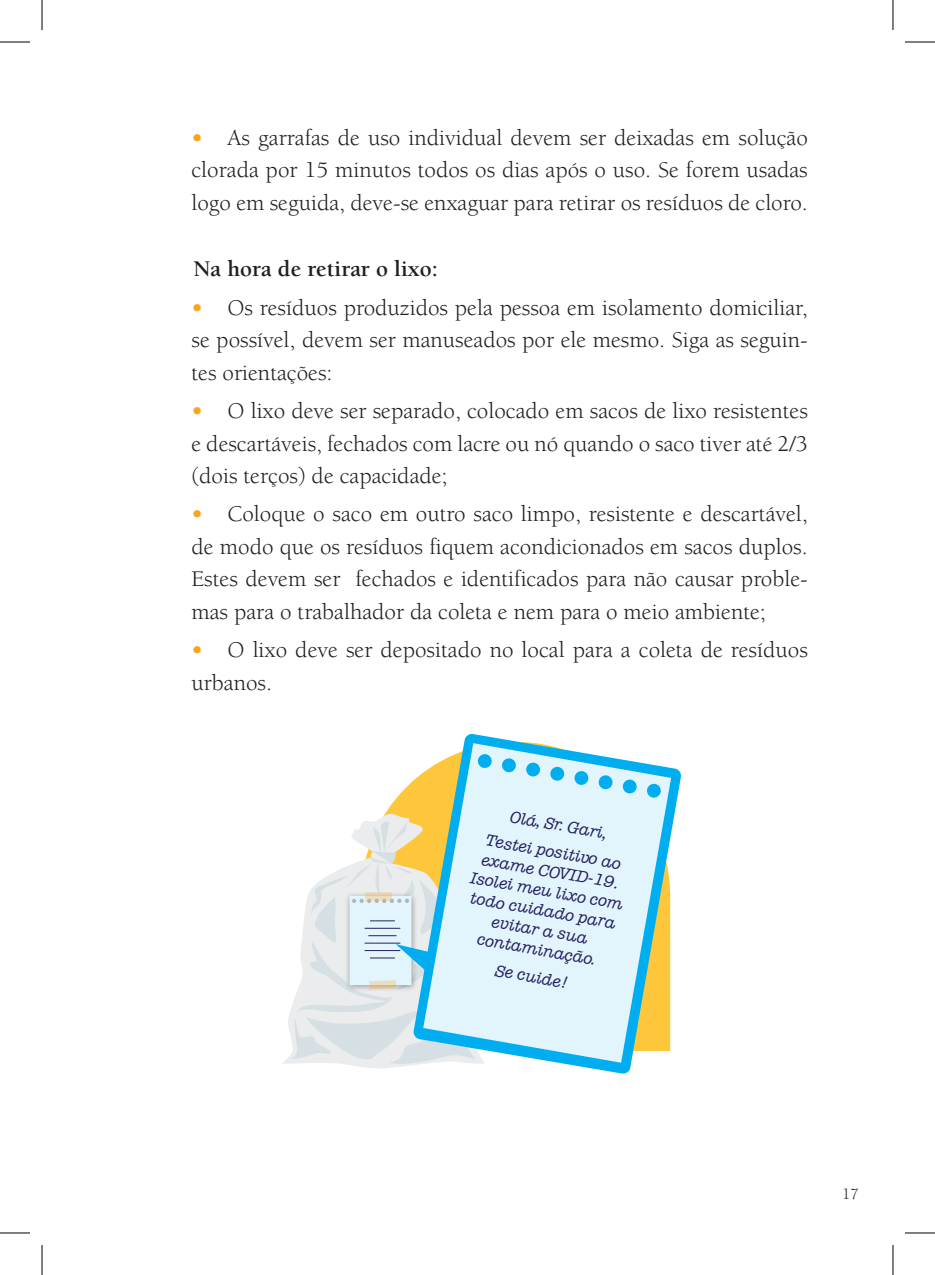
<style>
.page{position:relative;width:935px;height:1275px;background:#fff}
.page>*{position:absolute;margin:0;border:0;box-sizing:border-box;transform-origin:0 0}
.t1{font:23px/32.6px "Berkeley";color:#231f20;text-align:justify}
.Corpo_space_before{font:700 23px "Berkeley";color:#231f20}
.t2{font:italic 500 16.4px/19.8px "American Typewriter Std";color:#252161;text-align:center}
.t3{font:16px "Berkeley";color:#231f20}
.s1{font-weight:700;color:#f9a51b}
</style>
<div class="page">
<svg style="left:386px;top:781px;width:27px;height:31px"></svg>
<svg style="left:413px;top:733px;width:268px;height:341px"></svg>
<svg style="left:423px;top:743px;width:248px;height:319px;background:#cce8e9"></svg>
<svg style="left:282px;top:812px;width:203px;height:257px"></svg>
<hr style="left:0;top:42px;width:30px;height:1px;background:#000">
<hr style="left:904px;top:42px;width:30px;height:1px;background:#000">
<hr style="left:0;top:1232px;width:30px;height:1px;background:#000">
<hr style="left:904px;top:1232px;width:30px;height:1px;background:#000">
<hr style="left:42px;top:0;width:1px;height:30px;background:#000">
<hr style="left:42px;top:1245px;width:1px;height:30px;background:#000">
<hr style="left:892px;top:0;width:1px;height:30px;background:#000">
<hr style="left:892px;top:1245px;width:1px;height:30px;background:#000">
<p class="t1" style="left:191px;top:122px;width:618px"><span class="s1">•</span> As garrafas de uso individual devem ser deixadas em solução clorada por 15 minutos todos os dias após o uso. Se forem usadas logo em seguida, deve-se enxaguar para retirar os resíduos de cloro.</p>
<p class="Corpo_space_before" style="left:193px;top:257px;width:246px">Na hora de retirar o lixo:</p>
<p class="t1" style="left:191px;top:292px;width:617px"><span class="s1">•</span> Os resíduos produzidos pela pessoa em isolamento domiciliar, se possível, devem ser manuseados por ele mesmo. Siga as seguin&shy;tes orientações:</p>
<p class="t1" style="left:191px;top:395px;width:618px"><span class="s1">•</span> O lixo deve ser separado, colocado em sacos de lixo resistentes e descartáveis, fechados com lacre ou nó quando o saco tiver até 2/3 (dois terços) de capacidade;</p>
<p class="t1" style="left:191px;top:498px;width:617px"><span class="s1">•</span> Coloque o saco em outro saco limpo, resistente e descartável, de modo que os resíduos fiquem acondicionados em sacos duplos.<br>Estes devem ser fechados e identificados para não causar proble&shy;mas para o trabalhador da coleta e nem para o meio ambiente;</p>
<p class="t1" style="left:191px;top:634px;width:617px"><span class="s1">•</span> O lixo deve ser depositado no local para a coleta de resíduos urbanos.</p>
<p class="t2" style="left:493px;top:799px;width:139px;line-height:27.6px;rotate:10deg">Olá, Sr. Gari,<br>Testei positivo ao</p>
<p class="t2" style="left:475px;top:848px;width:156px;rotate:10deg">exame COVID-19.<br>Isolei meu lixo com todo cuidado para evitar a sua contaminação.</p>
<p class="t2" style="left:497px;top:960px;width:75px;rotate:10deg">Se cuide!</p>
<p class="t3" style="left:842px;top:1185px;width:18px">17</p>
</div>
